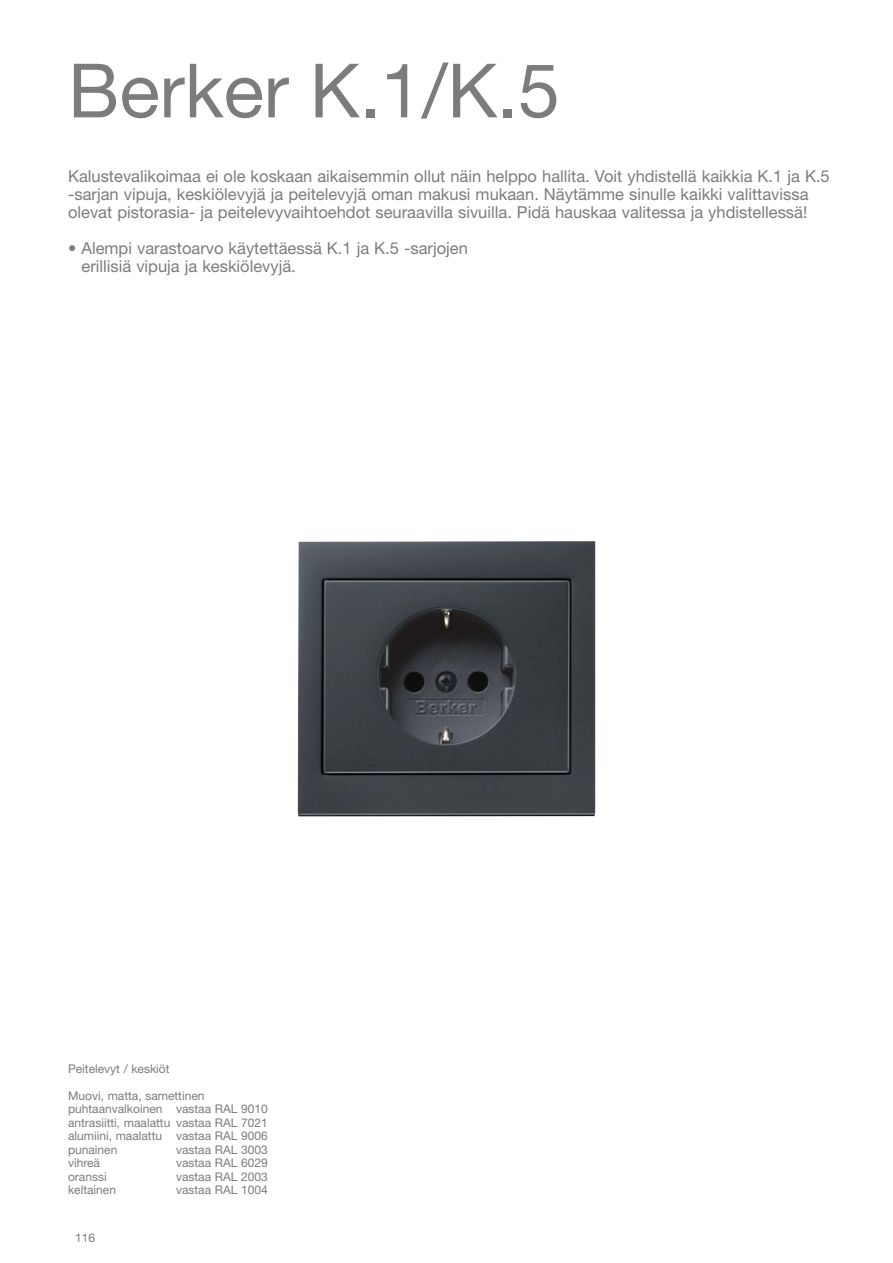
<style>
.page{position:relative;width:893px;height:1263px;background:#fff}
.page>*{position:absolute;margin:0;border:0;box-sizing:border-box;transform-origin:0 0}
.t1{font:75px "Helvetica Neue LT Pro";color:#7b7c7e}
.t2{font:16.5px/18px "Helvetica Neue LT Pro";color:#7b7c7e}
.t3{font:12px/13.5px "Helvetica Neue LT Pro";color:#7b7c7e}
</style>
<div class="page">
<img style="left:298px;top:541px;width:297px;height:275px">
<p class="t1" style="left:68px;top:46px;width:493px">Berker K.1/K.5</p>
<p class="t2" style="left:68px;top:167px;width:763px">Kalustevalikoimaa ei ole koskaan aikaisemmin ollut näin helppo hallita. Voit yhdistellä kaikkia K.1 ja K.5 -sarjan vipuja, keskiölevyjä ja peitelevyjä oman makusi mukaan. Näytämme sinulle kaikki valittavissa olevat pistorasia- ja peitelevyvaihtoehdot seuraavilla sivuilla. Pidä hauskaa valitessa ja yhdistellessä!</p>
<p class="t2" style="left:82px;top:239px;width:388px;text-indent:-13px">• Alempi varastoarvo käytettäessä K.1 ja K.5 -sarjojen erillisiä vipuja ja keskiölevyjä.</p>
<p class="t3" style="left:68px;top:1062px;width:103px">Peitelevyt / keskiöt</p>
<p class="t3" style="left:68px;top:1089px;width:201px">Muovi, matta, samettinen puhtaanvalkoinen vastaa RAL 9010 antrasiitti, maalattu vastaa RAL 7021 alumiini, maalattu vastaa RAL 9006 punainen</p>
<p class="t3" style="left:176px;top:1143px;width:93px">vastaa RAL 3003</p>
<p class="t3" style="left:68px;top:1156px;width:34px">vihreä</p>
<p class="t3" style="left:176px;top:1156px;width:93px">vastaa RAL 6029</p>
<p class="t3" style="left:68px;top:1170px;width:40px">oranssi</p>
<p class="t3" style="left:176px;top:1170px;width:93px">vastaa RAL 2003</p>
<p class="t3" style="left:68px;top:1183px;width:50px">keltainen</p>
<p class="t3" style="left:176px;top:1183px;width:93px">vastaa RAL 1004</p>
<p class="t3" style="left:75px;top:1230px;width:22px">116</p>
</div>
